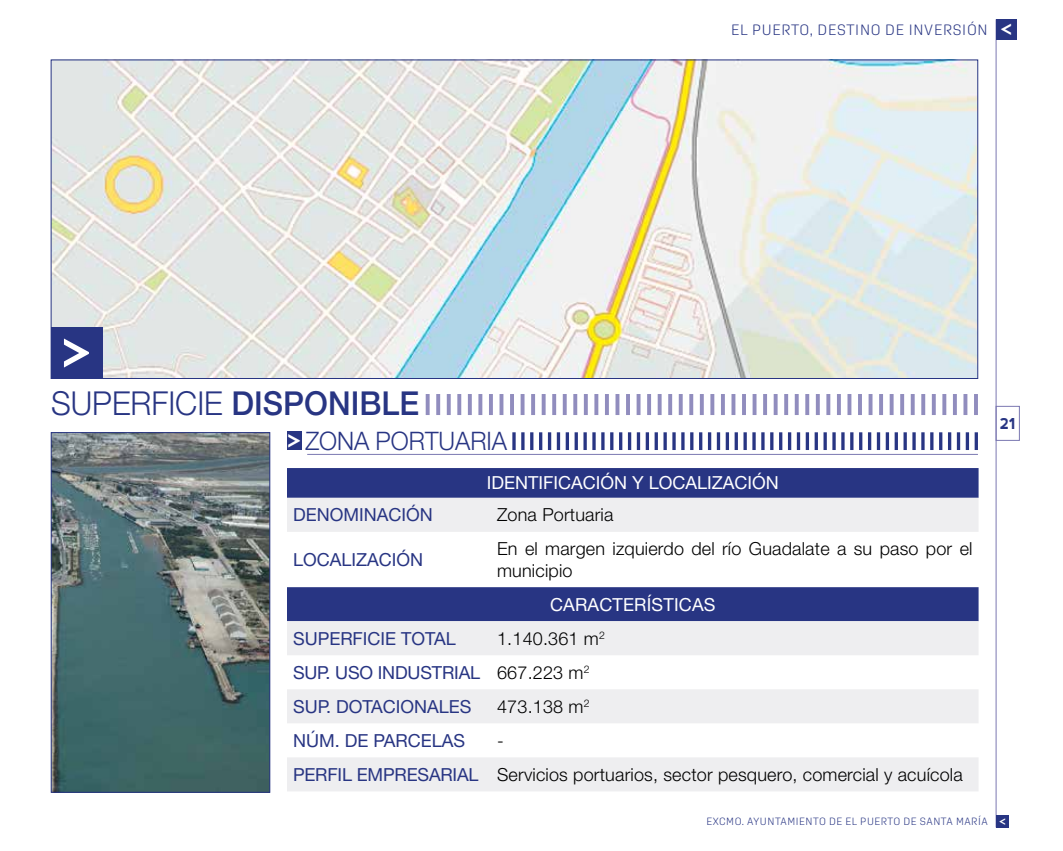
<style>
.page{position:relative;width:1063px;height:851px;background:#fff}
.page>*{position:absolute;margin:0;border:0;box-sizing:border-box;transform-origin:0 0}
.t1{font:700 54px "nevis";color:#fff}
.t2{font:300 33px "Helvetica Neue LT Std";color:#283583;scale:.95 1}
.t3{font:300 25.5px "Helvetica Neue LT Std";color:#283583;scale:.95 1}
.t4{font:300 18px/21.6px "Helvetica Neue LT Std";letter-spacing:.01em;color:#000}
.t5{font:18px/34px "Helvetica Neue LT Std";color:#283583}
.t6{font:18px "Helvetica Neue LT Std";color:#fff}
.t7{font:300 15px "Aglet Sans";letter-spacing:.05em;color:#283583}
.t8{font:700 15px "nevis";color:#283583}
.t9{font:300 10.5px "Aglet Sans";letter-spacing:.05em;color:#283583}
.s1{font-weight:500}
.s2{font-family:"nevis";font-weight:700;font-size:25.05px;color:#fff}
.s3{font-weight:300;color:#000}
.s4{font-weight:400;color:#283583}
</style>
<div class="page">
<hr style="left:996px;top:19px;width:1px;height:808px;background:#7b78b1">
<div style="left:996px;top:406px;width:24px;height:34px;border:1px solid #7b78b1"></div>
<div style="left:996px;top:19px;width:21px;height:21px;background:#283583"></div>
<div style="left:996px;top:814px;width:13px;height:13px;background:#283583"></div>
<div style="left:287px;top:431px;width:14px;height:18px;background:#283583"></div>
<svg style="left:426px;top:394px;width:4px;height:21px"></svg>
<svg style="left:436px;top:394px;width:4px;height:21px"></svg>
<svg style="left:447px;top:394px;width:4px;height:21px"></svg>
<svg style="left:457px;top:394px;width:4px;height:21px"></svg>
<svg style="left:468px;top:394px;width:4px;height:21px"></svg>
<svg style="left:478px;top:394px;width:4px;height:21px"></svg>
<hr style="left:489px;top:394px;width:4px;height:21px;background:#918dbe">
<hr style="left:500px;top:394px;width:3px;height:21px;background:#918dbe">
<hr style="left:510px;top:394px;width:4px;height:21px;background:#918dbe">
<svg style="left:521px;top:394px;width:4px;height:21px"></svg>
<svg style="left:531px;top:394px;width:4px;height:21px"></svg>
<svg style="left:542px;top:394px;width:4px;height:21px"></svg>
<svg style="left:552px;top:394px;width:4px;height:21px"></svg>
<svg style="left:563px;top:394px;width:4px;height:21px"></svg>
<svg style="left:573px;top:394px;width:4px;height:21px"></svg>
<svg style="left:584px;top:394px;width:4px;height:21px"></svg>
<svg style="left:594px;top:394px;width:4px;height:21px"></svg>
<hr style="left:605px;top:394px;width:4px;height:21px;background:#918dbe">
<hr style="left:616px;top:394px;width:3px;height:21px;background:#918dbe">
<hr style="left:626px;top:394px;width:4px;height:21px;background:#918dbe">
<svg style="left:637px;top:394px;width:4px;height:21px"></svg>
<svg style="left:647px;top:394px;width:4px;height:21px"></svg>
<svg style="left:658px;top:394px;width:4px;height:21px"></svg>
<svg style="left:668px;top:394px;width:4px;height:21px"></svg>
<svg style="left:679px;top:394px;width:4px;height:21px"></svg>
<svg style="left:689px;top:394px;width:4px;height:21px"></svg>
<svg style="left:700px;top:394px;width:4px;height:21px"></svg>
<svg style="left:710px;top:394px;width:4px;height:21px"></svg>
<hr style="left:721px;top:394px;width:4px;height:21px;background:#918dbe">
<svg style="left:731px;top:394px;width:4px;height:21px"></svg>
<hr style="left:742px;top:394px;width:4px;height:21px;background:#918dbe">
<svg style="left:753px;top:394px;width:4px;height:21px"></svg>
<svg style="left:763px;top:394px;width:4px;height:21px"></svg>
<svg style="left:774px;top:394px;width:4px;height:21px"></svg>
<svg style="left:784px;top:394px;width:4px;height:21px"></svg>
<svg style="left:795px;top:394px;width:4px;height:21px"></svg>
<svg style="left:805px;top:394px;width:4px;height:21px"></svg>
<svg style="left:816px;top:394px;width:4px;height:21px"></svg>
<svg style="left:826px;top:394px;width:4px;height:21px"></svg>
<svg style="left:837px;top:394px;width:4px;height:21px"></svg>
<svg style="left:847px;top:394px;width:4px;height:21px"></svg>
<hr style="left:858px;top:394px;width:4px;height:21px;background:#918dbe">
<svg style="left:869px;top:394px;width:4px;height:21px"></svg>
<svg style="left:879px;top:394px;width:4px;height:21px"></svg>
<svg style="left:890px;top:394px;width:4px;height:21px"></svg>
<svg style="left:900px;top:394px;width:4px;height:21px"></svg>
<svg style="left:911px;top:394px;width:4px;height:21px"></svg>
<svg style="left:921px;top:394px;width:4px;height:21px"></svg>
<svg style="left:932px;top:394px;width:4px;height:21px"></svg>
<svg style="left:942px;top:394px;width:4px;height:21px"></svg>
<svg style="left:953px;top:394px;width:4px;height:21px"></svg>
<svg style="left:963px;top:394px;width:4px;height:21px"></svg>
<hr style="left:974px;top:394px;width:4px;height:21px;background:#918dbe">
<svg style="left:512px;top:432px;width:4px;height:18px"></svg>
<svg style="left:521px;top:432px;width:4px;height:18px"></svg>
<hr style="left:530px;top:432px;width:3px;height:18px;background:#283583">
<hr style="left:539px;top:432px;width:3px;height:18px;background:#283583">
<hr style="left:548px;top:432px;width:3px;height:18px;background:#283583">
<hr style="left:557px;top:432px;width:3px;height:18px;background:#283583">
<hr style="left:566px;top:432px;width:3px;height:18px;background:#283583">
<hr style="left:575px;top:432px;width:3px;height:18px;background:#283583">
<svg style="left:583px;top:432px;width:4px;height:18px"></svg>
<svg style="left:592px;top:432px;width:4px;height:18px"></svg>
<svg style="left:601px;top:432px;width:4px;height:18px"></svg>
<hr style="left:610px;top:432px;width:3px;height:18px;background:#283583">
<hr style="left:619px;top:432px;width:3px;height:18px;background:#283583">
<hr style="left:628px;top:432px;width:3px;height:18px;background:#283583">
<hr style="left:637px;top:432px;width:3px;height:18px;background:#283583">
<hr style="left:646px;top:432px;width:3px;height:18px;background:#283583">
<hr style="left:655px;top:432px;width:3px;height:18px;background:#283583">
<svg style="left:663px;top:432px;width:4px;height:18px"></svg>
<svg style="left:672px;top:432px;width:4px;height:18px"></svg>
<svg style="left:681px;top:432px;width:4px;height:18px"></svg>
<hr style="left:690px;top:432px;width:3px;height:18px;background:#283583">
<hr style="left:699px;top:432px;width:3px;height:18px;background:#283583">
<hr style="left:708px;top:432px;width:3px;height:18px;background:#283583">
<hr style="left:717px;top:432px;width:3px;height:18px;background:#283583">
<hr style="left:726px;top:432px;width:3px;height:18px;background:#283583">
<hr style="left:735px;top:432px;width:3px;height:18px;background:#283583">
<hr style="left:744px;top:432px;width:3px;height:18px;background:#283583">
<svg style="left:752px;top:432px;width:4px;height:18px"></svg>
<svg style="left:761px;top:432px;width:4px;height:18px"></svg>
<hr style="left:770px;top:432px;width:3px;height:18px;background:#283583">
<hr style="left:779px;top:432px;width:3px;height:18px;background:#283583">
<hr style="left:788px;top:432px;width:3px;height:18px;background:#283583">
<hr style="left:797px;top:432px;width:3px;height:18px;background:#283583">
<hr style="left:806px;top:432px;width:3px;height:18px;background:#283583">
<hr style="left:815px;top:432px;width:3px;height:18px;background:#283583">
<hr style="left:824px;top:432px;width:3px;height:18px;background:#283583">
<svg style="left:832px;top:432px;width:4px;height:18px"></svg>
<svg style="left:841px;top:432px;width:4px;height:18px"></svg>
<hr style="left:850px;top:432px;width:3px;height:18px;background:#283583">
<hr style="left:859px;top:432px;width:3px;height:18px;background:#283583">
<hr style="left:868px;top:432px;width:3px;height:18px;background:#283583">
<hr style="left:877px;top:432px;width:3px;height:18px;background:#283583">
<hr style="left:886px;top:432px;width:3px;height:18px;background:#283583">
<hr style="left:895px;top:432px;width:3px;height:18px;background:#283583">
<hr style="left:904px;top:432px;width:3px;height:18px;background:#283583">
<svg style="left:912px;top:432px;width:4px;height:18px"></svg>
<svg style="left:921px;top:432px;width:4px;height:18px"></svg>
<svg style="left:930px;top:432px;width:4px;height:18px"></svg>
<hr style="left:939px;top:432px;width:3px;height:18px;background:#283583">
<hr style="left:948px;top:432px;width:3px;height:18px;background:#283583">
<hr style="left:957px;top:432px;width:3px;height:18px;background:#283583">
<hr style="left:966px;top:432px;width:3px;height:18px;background:#283583">
<hr style="left:975px;top:432px;width:3px;height:18px;background:#283583">
<img style="left:53px;top:434px;width:215px;height:356px">
<div style="left:51px;top:432px;width:219px;height:360px;border:1px solid #283583"></div>
<hr style="left:307px;top:454px;width:671px;height:1px;background:#7b78b1">
<div style="left:287px;top:468px;width:692px;height:29px;background:#283583"></div>
<svg style="left:287px;top:497px;width:692px;height:294px;fill:#eeeef0"></svg>
<img style="left:53px;top:62px;width:923px;height:314px">
<div style="left:51px;top:327px;width:51px;height:51px;background:#283583"></div>
<p class="t7" style="left:731px;top:21px;width:258px">EL PUERTO, DESTINO DE INVERSIÓN</p>
<h1 class="t1" style="left:61px;top:322px;width:32px">&gt;</h1>
<h2 class="t2" style="left:51px;top:383px;width:389px">SUPERFICIE <span class="s1">DISPONIBLE</span></h2>
<h3 class="t3" style="left:287px;top:425px;width:233px"><span class="s2">&gt;</span> ZONA PORTUARIA</h3>
<p class="t6" style="left:487px;top:472px;width:293px">IDENTIFICACIÓN Y LOCALIZACIÓN</p>
<p class="t5" style="left:293px;top:497px;width:141px">DENOMINACIÓN</p>
<p class="t4" style="left:497px;top:503px;width:118px">Zona Portuaria</p>
<p class="t5" style="left:293px;top:542px;width:132px">LOCALIZACIÓN</p>
<p class="t4" style="left:497px;top:537px;width:477px">En el margen izquierdo del río Guadalate a su paso por el municipio</p>
<p class="t6" style="left:550px;top:593px;width:167px">CARACTERÍSTICAS</p>
<p class="t5" style="left:293px;top:621px;width:164px">SUPERFICIE TOTAL</p>
<p class="t5" style="left:293px;top:621px;width:313px;text-indent:204px"><span class="s3">1.140.361 m</span><sup>2<br></sup>SUP. USO INDUSTRIAL <span class="s3">667.223 m</span><sup>2<br></sup>SUP. DOTACIONALES</p>
<p class="t4" style="left:497px;top:695px;width:94px">473.138 m<sup>2</sup></p>
<p class="t5" style="left:293px;top:723px;width:174px">NÚM. DE PARCELAS</p>
<p class="t4" style="left:293px;top:722px;width:671px;line-height:34px;text-indent:204px">-<br><span class="s4">PERFIL EMPRESARIAL</span> Servicios portuarios, sector pesquero, comercial y acuícola</p>
<p class="t9" style="left:706px;top:815px;width:283px">EXCMO. AYUNTAMIENTO DE EL PUERTO DE SANTA MARÍA</p>
<p class="t8" style="left:1000px;top:415px;width:18px">21</p>
</div>
